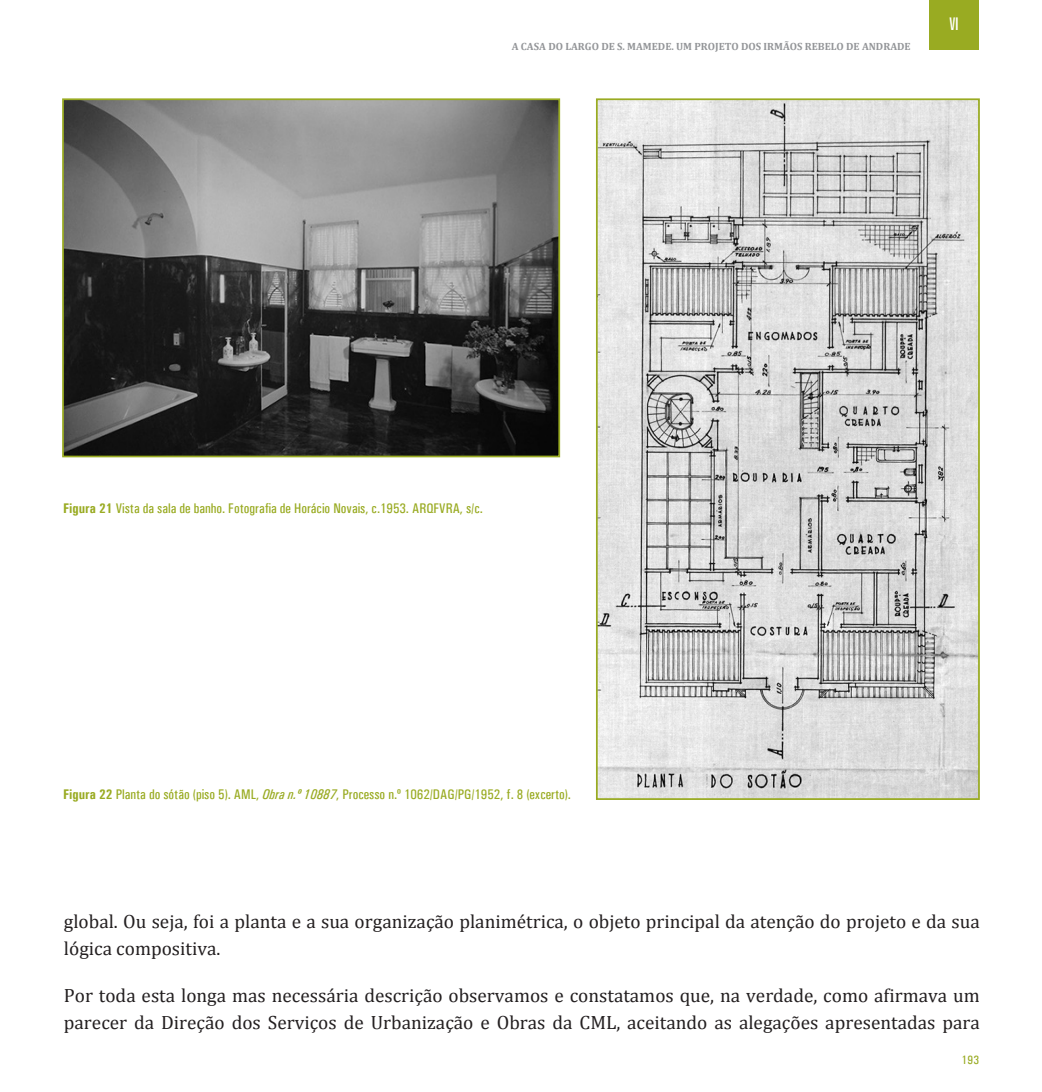
<style>
.page{position:relative;width:1042px;height:1092px;background:#fff}
.page>*{position:absolute;margin:0;border:0;box-sizing:border-box;transform-origin:0 0}
.texto{font:19.25px/26.9px "Cambria";color:#231f20}
.t1{font:extra-condensed 17.5px "Zurich BT";color:#fff}
.legenda{font:500 condensed 14px "Univers";color:#99ab22}
.t2{font:500 condensed 12.25px "Univers";color:#99ab22}
.t3{font:700 10.5px "Cambria";color:#939598}
.s1{font-weight:700}
.s2{font-style:italic}
</style>
<div class="page">
<div style="left:929px;top:0;width:50px;height:50px;background:#99ab22"></div>
<img style="left:65px;top:101px;width:492px;height:353px">
<div style="left:62px;top:98px;width:498px;height:359px;border:2px solid #99ab22"></div>
<img style="left:599px;top:101px;width:378px;height:695px">
<div style="left:596px;top:98px;width:384px;height:701px;border:2px solid #99ab22"></div>
<p class="t3" style="left:512px;top:39px;width:400px">A CASA DO LARGO DE S. MAMEDE. UM PROJETO DOS IRMÃOS REBELO DE ANDRADE</p>
<p class="t1" style="left:949px;top:14px;width:11px">VI</p>
<p class="legenda" style="left:63px;top:500px;width:421px"><span class="s1">Figura 21</span> Vista da sala de banho. Fotografia de Horácio Novais, c.1953. ARQFVRA, s/c.</p>
<p class="legenda" style="left:63px;top:786px;width:509px"><span class="s1">Figura 22</span> Planta do sótão (piso 5). AML, <span class="s2">Obra n.º 10887</span>, Processo n.º 1062/DAG/PG/1952, f. 8 (excerto).</p>
<p class="texto" style="left:64px;top:908px;width:917px">global. Ou seja, foi a planta e a sua organização planimétrica, o objeto principal da atenção do projeto e da sua lógica compositiva.</p>
<p class="texto" style="left:64px;top:981px;width:917px">Por toda esta longa mas necessária descrição observamos e constatamos que, na verdade, como afirmava um parecer da Direção dos Serviços de Urbanização e Obras da CML, aceitando as alegações apresentadas para</p>
<p class="t2" style="left:961px;top:1052px;width:19px">193</p>
</div>
